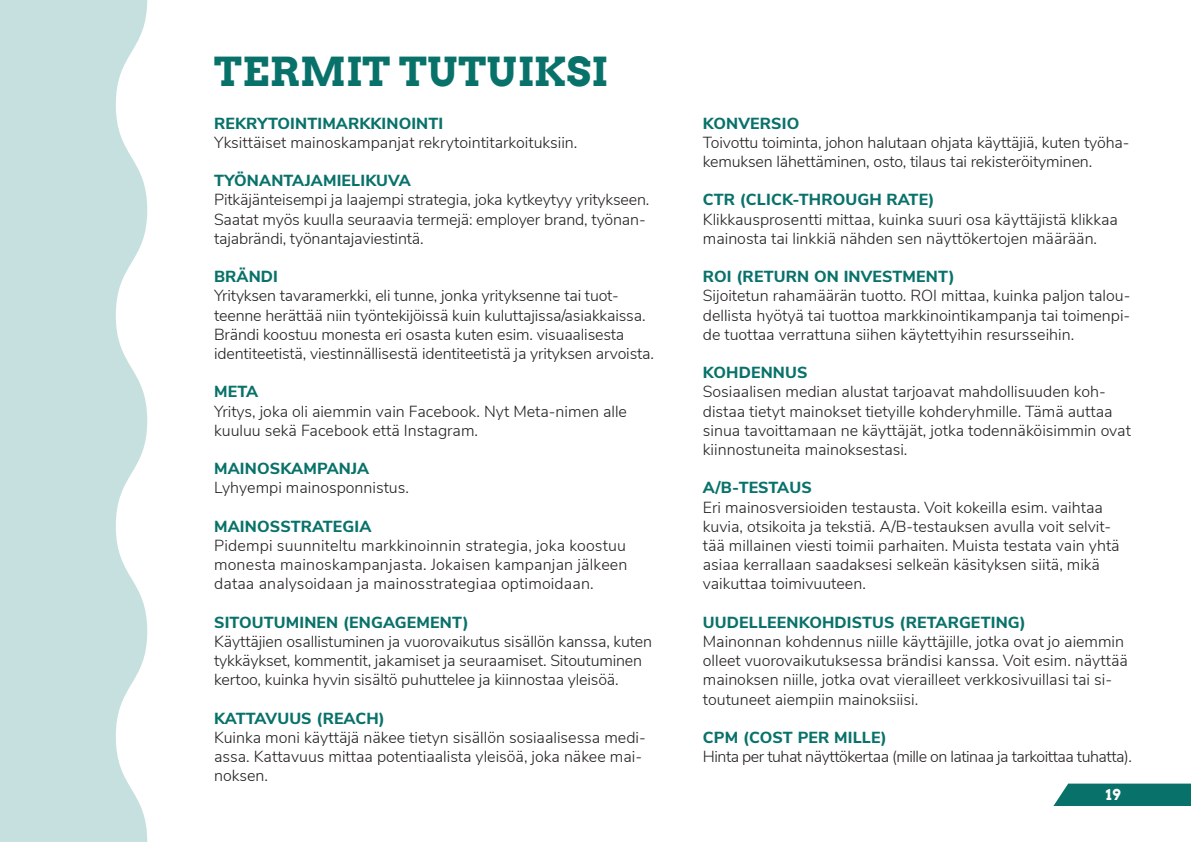
<style>
.page{position:relative;width:1191px;height:842px;background:#fff}
.page>*{position:absolute;margin:0;border:0;box-sizing:border-box;transform-origin:0 0}
.t1{font:700 40px "Arvo";letter-spacing:.01em;color:#08726a}
.Body{font:300 16px/19.2px "Nunito Sans";color:#231f20}
.Body-2{font:300 16px/19.2px "Nunito Sans";letter-spacing:-.03em;color:#231f20}
.Body-3{font:800 16px "Nunito Sans";letter-spacing:.01em;color:#08726a}
.t2{font:700 15px "Arvo";color:#fff}
.s1{font-weight:800;color:#08726a}
</style>
<div class="page">
<svg style="left:1053px;top:783px;width:138px;height:23px;background:#1c7d76"></svg>
<svg style="left:3px;top:0;width:145px;height:842px;background:#cae3e2"></svg>
<hr style="left:0;top:0;width:3px;height:842px;background:#c5e0df">
<p class="t1" style="left:214px;top:46px;width:395px">TERMIT TUTUIKSI</p>
<p class="Body-3" style="left:214px;top:111px;width:231px">REKRYTOINTIMARKKINOINTI</p>
<p class="Body" style="left:214px;top:132px;width:365px">Yksittäiset mainoskampanjat rekrytointitarkoituksiin.</p>
<p class="Body" style="left:214px;top:170px;width:437px"><span class="s1">TYÖNANTAJAMIELIKUVA<br></span>Pitkäjänteisempi ja laajempi strategia, joka kytkeytyy yritykseen.<br>Saatat myös kuulla seuraavia termejä: employer brand, työnan&shy;tajabrändi, työnantajaviestintä.</p>
<p class="Body" style="left:214px;top:266px;width:441px"><span class="s1">BRÄNDI<br></span>Yrityksen tavaramerkki, eli tunne, jonka yrityksenne tai tuot&shy;teenne herättää niin työntekijöissä kuin kuluttajissa/asiakkaissa.<br>Brändi koostuu monesta eri osasta kuten esim. visuaalisesta identiteetistä, viestinnällisestä identiteetistä ja yrityksen arvoista.</p>
<p class="Body" style="left:214px;top:381px;width:414px"><span class="s1">META<br></span>Yritys, joka oli aiemmin vain Facebook. Nyt Meta-nimen alle kuuluu sekä Facebook että Instagram.</p>
<p class="Body" style="left:214px;top:458px;width:196px"><span class="s1">MAINOSKAMPANJA<br></span>Lyhyempi mainosponnistus.</p>
<p class="Body" style="left:214px;top:516px;width:415px"><span class="s1">MAINOSSTRATEGIA<br></span>Pidempi suunniteltu markkinoinnin strategia, joka koostuu monesta mainoskampanjasta. Jokaisen kampanjan jälkeen dataa analysoidaan ja mainosstrategiaa optimoidaan.</p>
<p class="Body" style="left:214px;top:612px;width:439px"><span class="s1">SITOUTUMINEN (ENGAGEMENT)<br></span>Käyttäjien osallistuminen ja vuorovaikutus sisällön kanssa, kuten tykkäykset, kommentit, jakamiset ja seuraamiset. Sitoutuminen kertoo, kuinka hyvin sisältö puhuttelee ja kiinnostaa yleisöä.</p>
<p class="Body" style="left:214px;top:708px;width:433px"><span class="s1">KATTAVUUS (REACH)<br></span>Kuinka moni käyttäjä näkee tietyn sisällön sosiaalisessa medi&shy;assa. Kattavuus mittaa potentiaalista yleisöä, joka näkee mai&shy;noksen.</p>
<p class="Body" style="left:703px;top:112px;width:428px"><span class="s1">KONVERSIO<br></span>Toivottu toiminta, johon halutaan ohjata käyttäjiä, kuten työha&shy;kemuksen lähettäminen, osto, tilaus tai rekisteröityminen.</p>
<p class="Body" style="left:703px;top:189px;width:416px"><span class="s1">CTR (CLICK-THROUGH RATE)<br></span>Klikkausprosentti mittaa, kuinka suuri osa käyttäjistä klikkaa mainosta tai linkkiä nähden sen näyttökertojen määrään.</p>
<p class="Body" style="left:703px;top:266px;width:429px"><span class="s1">ROI (RETURN ON INVESTMENT)<br></span>Sijoitetun rahamäärän tuotto. ROI mittaa, kuinka paljon talou&shy;dellista hyötyä tai tuottoa markkinointikampanja tai toimenpi&shy;de tuottaa verrattuna siihen käytettyihin resursseihin.</p>
<p class="Body" style="left:703px;top:362px;width:429px"><span class="s1">KOHDENNUS<br></span>Sosiaalisen median alustat tarjoavat mahdollisuuden koh&shy;distaa tietyt mainokset tietyille kohderyhmille. Tämä auttaa sinua tavoittamaan ne käyttäjät, jotka todennäköisimmin ovat kiinnostuneita mainoksestasi.</p>
<p class="Body" style="left:703px;top:477px;width:418px"><span class="s1">A/B-TESTAUS<br></span>Eri mainosversioiden testausta. Voit kokeilla esim. vaihtaa kuvia, otsikoita ja tekstiä. A/B-testauksen avulla voit selvit&shy;tää millainen viesti toimii parhaiten. Muista testata vain yhtä asiaa kerrallaan saadaksesi selkeän käsityksen siitä, mikä vaikuttaa toimivuuteen.</p>
<p class="Body" style="left:703px;top:612px;width:427px"><span class="s1">UUDELLEENKOHDISTUS (RETARGETING)<br></span>Mainonnan kohdennus niille käyttäjille, jotka ovat jo aiemmin olleet vuorovaikutuksessa brändisi kanssa. Voit esim. näyttää mainoksen niille, jotka ovat vierailleet verkkosivuillasi tai si&shy;toutuneet aiempiin mainoksiisi.</p>
<p class="Body-2" style="left:703px;top:727px;width:430px"><span class="s1">CPM (COST PER MILLE)<br></span>Hinta per tuhat näyttökertaa (mille on latinaa ja tarkoittaa tuhatta).</p>
<p class="t2" style="left:1106px;top:785px;width:16px">19</p>
</div>
